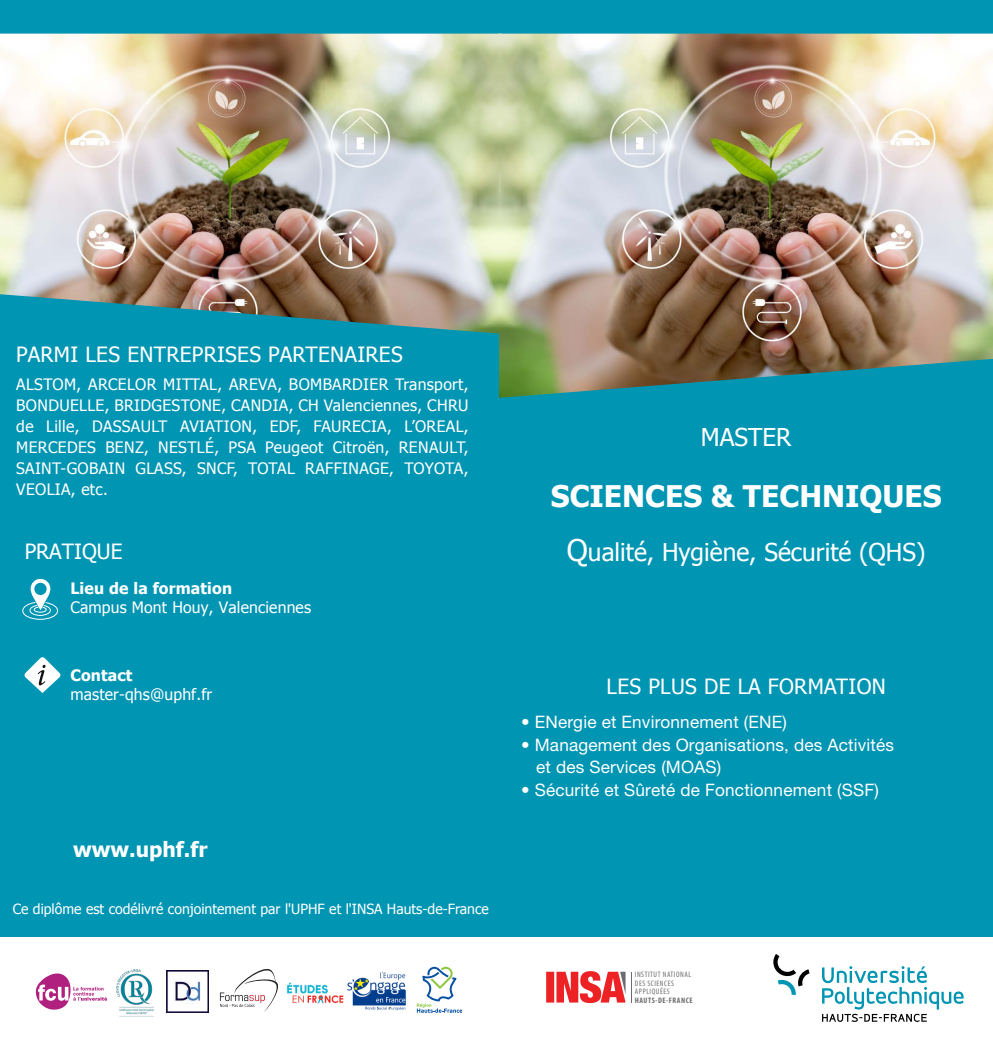
<style>
.page{position:relative;width:993px;height:1042px;background:#fff}
.page>*{position:absolute;margin:0;border:0;box-sizing:border-box;transform-origin:0 0}
.t1{font:700 29.75px "Tahoma";color:#fff}
.t2{font:24.5px "Tahoma";color:#fff}
.t3{font:21px "Tahoma";letter-spacing:.015em;color:#fff}
.t4{font:700 21px "Tahoma";color:#fff}
.t5{font:17.15px/22.8px "Helvetica Neue LT Std";letter-spacing:.01em;color:#fff}
.t6{font:15.75px/21px "Tahoma";letter-spacing:.01em;color:#fff;text-align:justify}
.t7{font:700 15.75px "Tahoma";letter-spacing:.01em;color:#fff}
.t8{font:14px "Tahoma";color:#fff}
.t9{font:condensed 8.05px/8.4px "Myriad Pro";letter-spacing:.065em;color:#6c6d70}
.t10{font:700 condensed 8.05px "Myriad Pro";letter-spacing:.065em;color:#6c6d70}
.s1{font-size:29.75px}
</style>
<div class="page">
<div style="left:0;top:0;width:992px;height:936px;background:#0095b3"></div>
<svg style="left:22px;top:579px;width:36px;height:41px"></svg>
<svg style="left:24px;top:657px;width:37px;height:36px"></svg>
<img style="left:0;top:34px;width:498px;height:300px">
<img style="left:498px;top:34px;width:494px;height:364px">
<img style="left:116px;top:969px;width:38px;height:48px">
<svg style="left:416px;top:967px;width:46px;height:46px"></svg>
<svg style="left:36px;top:973px;width:71px;height:36px"></svg>
<img style="left:166px;top:971px;width:42px;height:41px">
<img style="left:347px;top:971px;width:59px;height:40px">
<svg style="left:220px;top:969px;width:58px;height:42px"></svg>
<img style="left:286px;top:982px;width:58px;height:22px">
<svg style="left:773px;top:954px;width:190px;height:68px"></svg>
<svg style="left:546px;top:971px;width:79px;height:32px"></svg>
<hr style="left:631px;top:972px;width:1px;height:30px;background:#6c6d70">
<h3 class="t3" style="left:16px;top:340px;width:388px">PARMI LES ENTREPRISES PARTENAIRES</h3>
<p class="t6" style="left:16px;top:372px;width:453px">ALSTOM, ARCELOR MITTAL, AREVA, BOMBARDIER Transport, BONDUELLE, BRIDGESTONE, CANDIA, CH Valenciennes, CHRU de Lille, DASSAULT AVIATION, EDF, FAURECIA, L’OREAL, MERCEDES BENZ, NESTLÉ, PSA Peugeot Citroën, RENAULT, SAINT-GOBAIN GLASS, SNCF, TOTAL RAFFINAGE, TOYOTA, VEOLIA, etc.</p>
<h3 class="t3" style="left:25px;top:537px;width:99px">PRATIQUE</h3>
<p class="t7" style="left:70px;top:577px;width:163px">Lieu de la formation</p>
<p class="t6" style="left:70px;top:596px;width:242px">Campus Mont Houy, Valenciennes</p>
<p class="t7" style="left:70px;top:664px;width:64px">Contact</p>
<p class="t6" style="left:70px;top:683px;width:143px">master-qhs@uphf.fr</p>
<h3 class="t4" style="left:73px;top:835px;width:136px">www.uphf.fr</h3>
<p class="t8" style="left:13px;top:900px;width:477px">Ce diplôme est codélivré conjointement par l'UPHF et l'INSA Hauts-de-France</p>
<h2 class="t2" style="left:700px;top:421px;width:92px">MASTER</h2>
<h1 class="t1" style="left:550px;top:475px;width:392px">SCIENCES &amp; TECHNIQUES</h1>
<h2 class="t2" style="left:566px;top:536px;width:360px"><span class="s1">Q</span>ualité, Hygiène, Sécurité (QHS)</h2>
<h3 class="t3" style="left:606px;top:672px;width:280px">LES PLUS DE LA FORMATION</h3>
<p class="t5" style="left:521px;top:710px;width:267px">• ENergie et Environnement (ENE)</p>
<p class="t5" style="left:536px;top:733px;width:359px;text-indent:-15px">• Management des Organisations, des Activités et des Services (MOAS)</p>
<p class="t5" style="left:521px;top:778px;width:359px">• Sécurité et Sûreté de Fonctionnement (SSF)</p>
<p class="t9" style="left:634px;top:970px;width:58px">INSTITUT NATIONAL<br>DES SCIENCES<br>APPLIQUÉES</p>
<p class="t10" style="left:634px;top:995px;width:59px">HAUTS-DE-FRANCE</p>
</div>
